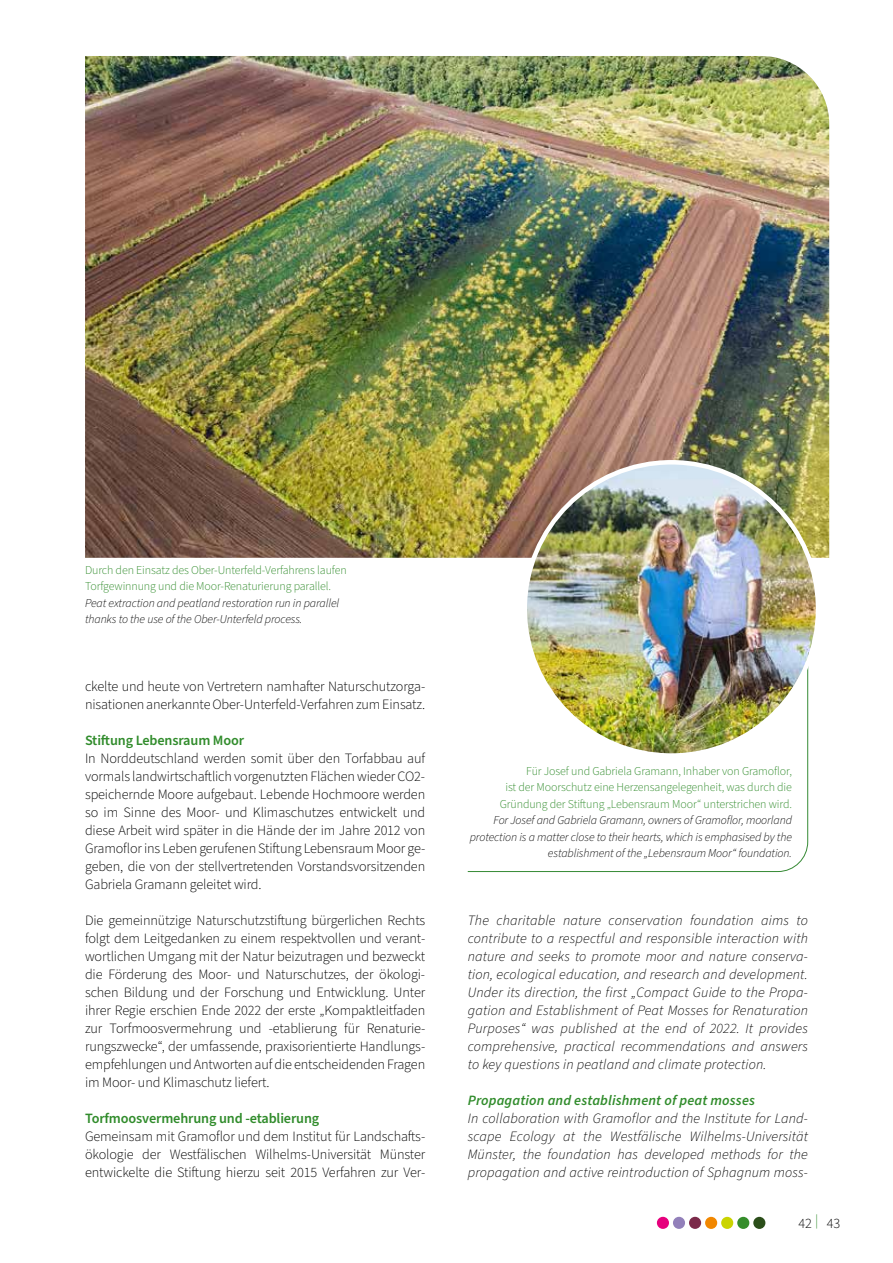
<style>
.page{position:relative;width:893px;height:1263px;background:#fff}
.page>*{position:absolute;margin:0;border:0;box-sizing:border-box;transform-origin:0 0}
.t1{font:300 14.25px/18px "Source Sans Pro";letter-spacing:-.01em;color:#000;text-align:justify}
.t2{font:italic 300 14.25px/18px "Source Sans Pro";letter-spacing:.01em;color:#000;text-align:justify}
.t3{font:600 14.25px "Source Sans Pro";letter-spacing:-.01em;color:#318c2c}
.t4{font:italic 600 14.25px "Source Sans Pro";letter-spacing:.01em;color:#318c2c}
.t5{font:italic 300 12px/16.5px "Source Sans Pro";letter-spacing:-.01em;color:#000}
.t6{font:300 12px/16.5px "Source Sans Pro";letter-spacing:-.01em;color:#318c2c}
</style>
<div class="page">
<div style="left:689px;top:1217px;width:12px;height:12px;background:#7b2a4a;border-radius:50%"></div>
<div style="left:673px;top:1217px;width:12px;height:12px;background:#9280ba;border-radius:50%"></div>
<div style="left:657px;top:1217px;width:12px;height:12px;background:#e6007d;border-radius:50%"></div>
<div style="left:753px;top:1217px;width:12px;height:12px;background:#2b4e1a;border-radius:50%"></div>
<div style="left:737px;top:1217px;width:12px;height:12px;background:#358d2b;border-radius:50%"></div>
<div style="left:721px;top:1217px;width:12px;height:12px;background:#cad400;border-radius:50%"></div>
<div style="left:705px;top:1217px;width:12px;height:12px;background:#f18700;border-radius:50%"></div>
<img style="left:85px;top:56px;width:744px;height:502px">
<svg style="left:467px;top:668px;width:341px;height:204px"></svg>
<img style="left:525px;top:462px;width:293px;height:293px;border-radius:146px">
<p class="t6" style="left:85px;top:562px;width:263px">Durch den Einsatz des Ober-Unterfeld-Verfahrens laufen<br>Torfgewinnung und die Moor-Renaturierung parallel.</p>
<p class="t5" style="left:85px;top:595px;width:256px">Peat extraction and peatland restoration run in parallel thanks to the use of the Ober-Unterfeld process.</p>
<p class="t1" style="left:85px;top:677px;width:342px">ckelte und heute von Vertretern namhafter Naturschutzorga&shy;nisationen anerkannte Ober-Unterfeld-Verfahren zum Einsatz.</p>
<p class="t3" style="left:85px;top:730px;width:161px">Stiftung Lebensraum Moor</p>
<p class="t1" style="left:85px;top:749px;width:342px">In Norddeutschland werden somit über den Torfabbau auf vormals landwirtschaftlich vorgenutzten Flächen wieder CO2- speichernde Moore aufgebaut. Lebende Hochmoore werden so im Sinne des Moor- und Klimaschutzes entwickelt und diese Arbeit wird später in die Hände der im Jahre 2012 von Gramoflor ins Leben gerufenen Stiftung Lebensraum Moor ge&shy;geben, die von der stellvertretenden Vorstandsvorsitzenden Gabriela Gramann geleitet wird.</p>
<p class="t1" style="left:85px;top:911px;width:342px">Die gemeinnützige Naturschutzstiftung bürgerlichen Rechts folgt dem Leitgedanken zu einem respektvollen und verant&shy;wortlichen Umgang mit der Natur beizutragen und bezweckt die Förderung des Moor- und Naturschutzes, der ökologi&shy;schen Bildung und der Forschung und Entwicklung. Unter ihrer Regie erschien Ende 2022 der erste „Kompaktleitfaden zur Torfmoosvermehrung und -etablierung für Renaturie&shy;rungszwecke“, der umfassende, praxisorientierte Handlungs&shy;empfehlungen und Antworten auf die entscheidenden Fragen im Moor- und Klimaschutz liefert.</p>
<p class="t3" style="left:85px;top:1108px;width:236px">Torfmoosvermehrung und -etablierung</p>
<p class="t1" style="left:85px;top:1127px;width:342px">Gemeinsam mit Gramoflor und dem Institut für Landschafts&shy;ökologie der Westfälischen Wilhelms-Universität Münster entwickelte die Stiftung hierzu seit 2015 Verfahren zur Ver-</p>
<p class="t6" style="left:500px;top:763px;width:294px;text-align:right">Für Josef und Gabriela Gramann, Inhaber von Gramoflor,<br>ist der Moorschutz eine Herzensangelegenheit, was durch die<br>Gründung der Stiftung „Lebensraum Moor“ unterstrichen wird.</p>
<p class="t5" style="left:470px;top:812px;width:324px;text-align:right">For Josef and Gabriela Gramann, owners of Gramoflor, moorland protection is a matter close to their hearts, which is emphasised by the establishment of the „Lebensraum Moor“ foundation.</p>
<p class="t2" style="left:468px;top:911px;width:342px">The charitable nature conservation foundation aims to contribute to a respectful and responsible interaction with nature and seeks to promote moor and nature conserva&shy;tion, ecological education, and research and development.<br>Under its direction, the first „Compact Guide to the Propa&shy;gation and Establishment of Peat Mosses for Renaturation Purposes“ was published at the end of 2022. It provides comprehensive, practical recommendations and answers to key questions in peatland and climate protection.</p>
<p class="t4" style="left:468px;top:1090px;width:289px">Propagation and establishment of peat mosses</p>
<p class="t2" style="left:468px;top:1109px;width:342px">In collaboration with Gramoflor and the Institute for Land&shy;scape Ecology at the Westfälische Wilhelms-Universität Münster, the foundation has developed methods for the propagation and active reintroduction of Sphagnum moss-</p>
<p class="t1" style="left:798px;top:1214px;width:43px">42 <sup>|</sup> 43</p>
</div>
